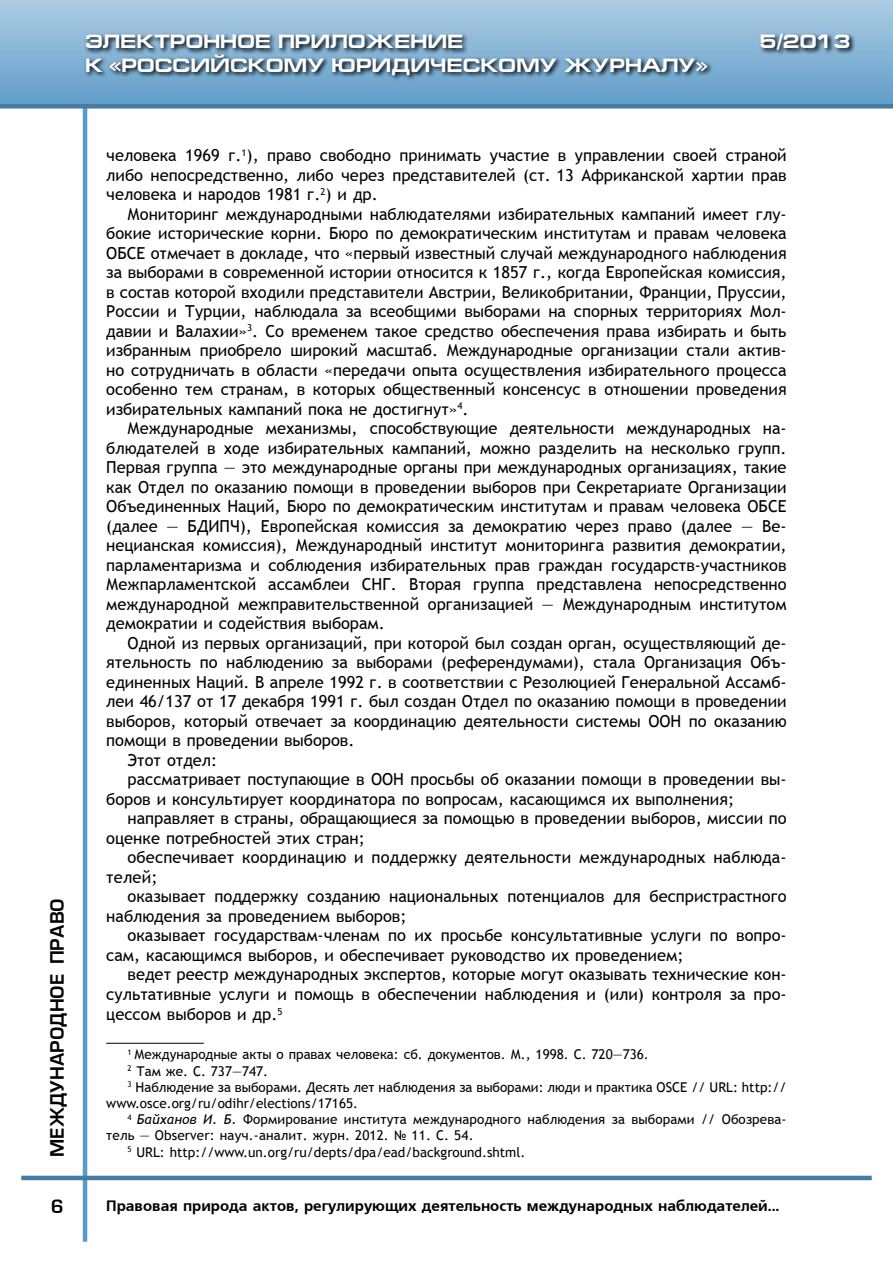
<style>
.page{position:relative;width:893px;height:1263px;background:#fff}
.page>*{position:absolute;margin:0;border:0;box-sizing:border-box;transform-origin:0 0}
.t1{font:700 19.5px "Europe Ext";color:#fff}
.t2{font:18px "Europe Demi Normal";color:#000}
.t3{font:16.5px/19.5px "Trebuchet MS";color:#000;text-align:justify}
.t4{font:15px "Free Set Bold Cyrillic";color:#000}
.t5{font:13.5px "Trebuchet MS";color:#000}
.s1{font-style:italic}
</style>
<div class="page">
<hr style="left:83px;top:89px;width:4px;height:1153px;background:#589cca">
<hr style="left:21px;top:1176px;width:851px;height:4px;background:#467ba2">
<div style="left:0;top:0;width:893px;height:106px;background:linear-gradient(to bottom,#aecce4,#619dc9)"></div>
<div style="left:0;top:104px;width:893px;height:5px;background:#467ba2"></div>
<svg style="left:84px;top:31px;width:772px;height:50px;background:#6b91ad"></svg>
<hr style="left:106px;top:1043px;width:98px;height:1px;background:#000">
<p class="t1" style="left:85px;top:31px;width:380px">ЭЛЕКТРОННОЕ ПРИЛОЖЕНИЕ</p>
<p class="t1" style="left:759px;top:31px;width:92px">5/2013</p>
<p class="t1" style="left:85px;top:54px;width:624px">К «РОССИЙСКОМУ ЮРИДИЧЕСКОМУ ЖУРНАЛУ»</p>
<p class="t2" style="left:47px;top:1157px;width:260px;rotate:-90deg">международное право</p>
<p class="t2" style="left:51px;top:1196px;width:14px">6</p>
<p class="t3" style="left:106px;top:146px;width:682px">человека 1969 г.<sup>1</sup>), право свободно принимать участие в управлении своей страной либо непосредственно, либо через представителей (ст. 13 Африканской хартии прав человека и народов 1981 г.<sup>2</sup>) и др.</p>
<p class="t3" style="left:106px;top:204px;width:682px;text-indent:21px">Мониторинг международными наблюдателями избирательных кампаний имеет глу&shy;бокие исторические корни. Бюро по демократическим институтам и правам человека ОБСЕ отмечает в докладе, что «первый известный случай международного наблюдения за выборами в современной истории относится к 1857 г., когда Европейская комиссия, в состав которой входили представители Австрии, Великобритании, Франции, Пруссии, России и Турции, наблюдала за всеобщими выборами на спорных территориях Мол&shy;давии и Валахии»<sup>3</sup>. Со временем такое средство обеспечения права избирать и быть избранным приобрело широкий масштаб. Международные организации стали актив&shy;но сотрудничать в области «передачи опыта осуществления избирательного процесса особенно тем странам, в которых общественный консенсус в отношении проведения избирательных кампаний пока не достигнут»<sup>4</sup>.</p>
<p class="t3" style="left:106px;top:419px;width:682px;text-indent:21px">Международные механизмы, способствующие деятельности международных на&shy;блюдателей в ходе избирательных кампаний, можно разделить на несколько групп.<br>Первая группа — это международные органы при международных организациях, такие как Отдел по оказанию помощи в проведении выборов при Секретариате Организации Объединенных Наций, Бюро по демократическим институтам и правам человека ОБСЕ (далее — БДИПЧ), Европейская комиссия за демократию через право (далее — Ве&shy;нецианская комиссия), Международный институт мониторинга развития демократии, парламентаризма и соблюдения избирательных прав граждан государств-участников Межпарламентской ассамблеи СНГ. Вторая группа представлена непосредственно международной межправительственной организацией — Международным институтом демократии и содействия выборам.</p>
<p class="t3" style="left:128px;top:633px;width:661px">Одной из первых организаций, при которой был создан орган, осуществляющий де-</p>
<p class="t3" style="left:106px;top:653px;width:682px">ятельность по наблюдению за выборами (референдумами), стала Организация объ-</p>
<p class="t3" style="left:106px;top:672px;width:682px">единенных наций. В апреле 1992 г. в соответствии с Резолюцией Генеральной Ассамб-</p>
<p class="t3" style="left:106px;top:692px;width:682px">леи 46/137 от 17 декабря 1991 г. был создан Отдел по оказанию помощи в проведении</p>
<p class="t3" style="left:106px;top:711px;width:682px">выборов, который отвечает за координацию деятельности системы ООН по оказанию</p>
<p class="t3" style="left:106px;top:731px;width:250px">помощи в проведении выборов.</p>
<p class="t3" style="left:128px;top:750px;width:91px">Этот отдел:</p>
<p class="t3" style="left:128px;top:770px;width:661px">рассматривает поступающие в ООН просьбы об оказании помощи в проведении вы-</p>
<p class="t3" style="left:106px;top:789px;width:629px">боров и консультирует координатора по вопросам, касающимся их выполнения;</p>
<p class="t3" style="left:128px;top:809px;width:661px">направляет в страны, обращающиеся за помощью в проведении выборов, миссии по</p>
<p class="t3" style="left:106px;top:828px;width:260px">оценке потребностей этих стран;</p>
<p class="t3" style="left:128px;top:848px;width:661px">обеспечивает координацию и поддержку деятельности международных наблюда-</p>
<p class="t3" style="left:106px;top:867px;width:53px">телей;</p>
<p class="t3" style="left:128px;top:887px;width:661px">оказывает поддержку созданию национальных потенциалов для беспристрастного</p>
<p class="t3" style="left:106px;top:906px;width:302px">наблюдения за проведением выборов;</p>
<p class="t3" style="left:128px;top:926px;width:661px">оказывает государствам-членам по их просьбе консультативные услуги по вопро-</p>
<p class="t3" style="left:106px;top:945px;width:579px">сам, касающимся выборов, и обеспечивает руководство их проведением;</p>
<p class="t3" style="left:128px;top:965px;width:661px">ведет реестр международных экспертов, которые могут оказывать технические кон-</p>
<p class="t3" style="left:106px;top:985px;width:682px">сультативные услуги и помощь в обеспечении наблюдения и (или) контроля за про-</p>
<p class="t3" style="left:106px;top:1005px;width:178px">цессом выборов и др.<sup>5</sup></p>
<p class="t5" style="left:128px;top:1047px;width:523px"><sup>1</sup> Международные акты о правах человека: сб. документов. М., 1998. С. 720—736.</p>
<p class="t5" style="left:128px;top:1063px;width:142px"><sup>2</sup> Там же. С. 737—747.</p>
<p class="t5" style="left:128px;top:1079px;width:661px"><sup>3</sup> Наблюдение за выборами. Десять лет наблюдения за выборами: люди и практика OSCE // URL: http://</p>
<p class="t5" style="left:106px;top:1095px;width:253px">www.osce.org/ru/odihr/elections/17165.</p>
<p class="t5" style="left:128px;top:1111px;width:660px"><sup>4</sup> <span class="s1">Байханов И. Б.</span> Формирование института международного наблюдения за выборами // Обозрева-</p>
<p class="t5" style="left:106px;top:1128px;width:369px">тель — Observer: науч.-аналит. журн. 2012. № 11. С. 54.</p>
<p class="t5" style="left:128px;top:1144px;width:399px"><sup>5</sup> URL: http://www.un.org/ru/depts/dpa/ead/background.shtml.</p>
<p class="t4" style="left:106px;top:1197px;width:675px">Правовая природа актов, регулирующих деятельность международных наблюдателей...</p>
</div>
